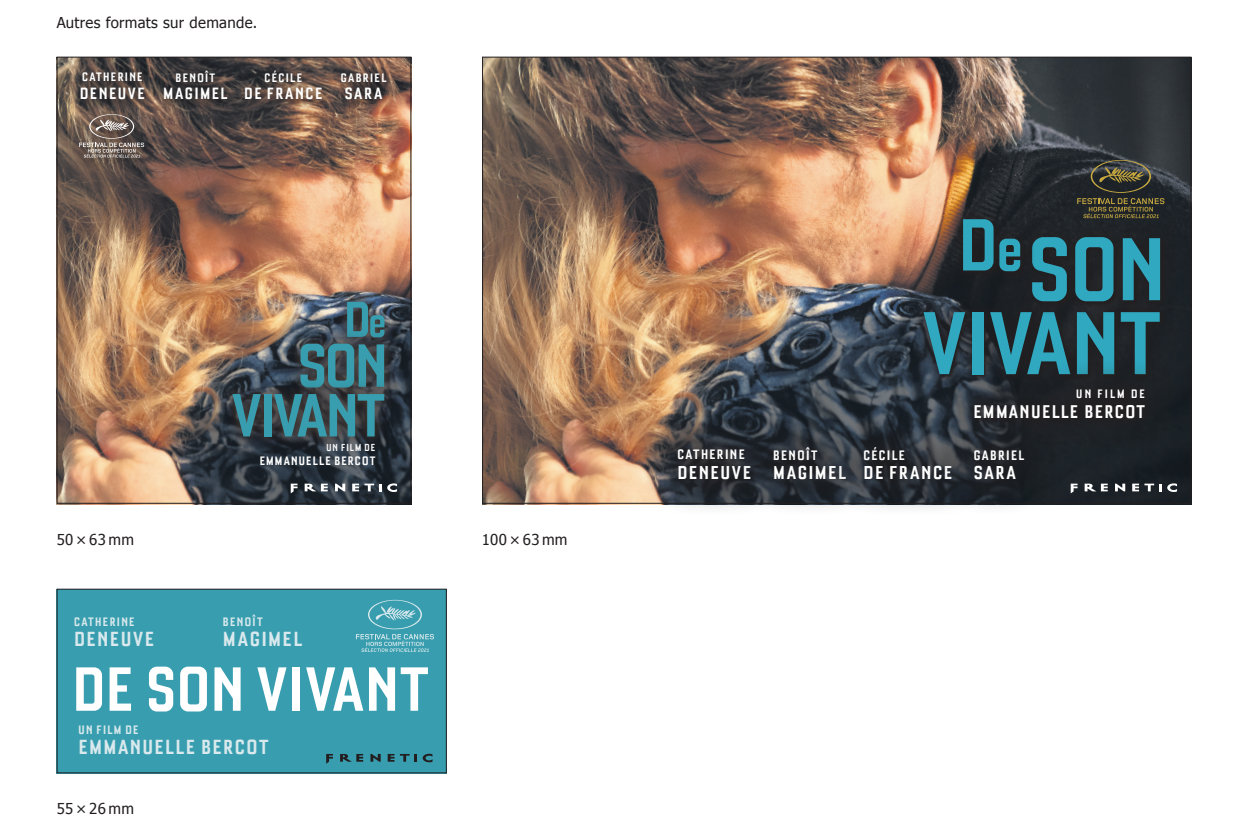
<style>
.page{position:relative;width:1248px;height:830px;background:#fff}
.page>*{position:absolute;margin:0;border:0;box-sizing:border-box;transform-origin:0 0}
.t1{font:700 condensed 109px "Bourgeois";letter-spacing:-.025em;color:#30a8c0}
.t2{font:700 condensed 90.25px "Bourgeois";color:#30a8c0}
.t3{font:700 condensed 76.25px "Bourgeois";letter-spacing:-.015em;color:#fff}
.t4{font:700 condensed 74.5px "Bourgeois";letter-spacing:-.05em;color:#389eaf}
.t5{font:700 condensed 61.75px "Bourgeois";color:#389eaf}
.t6{font:700 condensed 25px "Bourgeois";letter-spacing:.035em;color:#d9e9ed}
.t7{font:700 condensed 22.75px "Bourgeois";letter-spacing:.045em;color:#fff}
.t8{font:700 condensed 22.5px "Bourgeois";letter-spacing:.035em;color:#fff}
.t9{font:700 condensed 20px "Bourgeois";letter-spacing:.05em;color:#fff}
.t10{font:700 condensed 16.75px "Bourgeois";letter-spacing:.045em;color:#fff}
.t11{font:700 condensed 15px "Bourgeois";letter-spacing:.055em;color:#fff}
.t12{font:15px "Tahoma";letter-spacing:.02em;color:#231f20}
.t13{font:700 condensed 15px "Bourgeois";letter-spacing:.05em;color:#d9e9ed}
.t14{font:700 condensed 12.5px "Bourgeois";letter-spacing:.035em;color:#fff}
.s1{font-size:50.5px}
.s2{font-size:73.75px}
</style>
<div class="page">
<img style="left:57px;top:59px;width:354px;height:445px">
<div style="left:57px;top:589px;width:389px;height:184px;background:#389eaf"></div>
<div style="left:62px;top:96px;width:99px;height:81px;background:#231f20;opacity:.75"></div>
<svg style="left:79px;top:114px;width:65px;height:43px;background:#7b6e66"></svg>
<div style="left:68px;top:60px;width:88px;height:52px;background:#231f20;opacity:.75"></div>
<div style="left:151px;top:58px;width:88px;height:54px;background:#231f20;opacity:.75"></div>
<div style="left:232px;top:59px;width:102px;height:53px;background:#231f20;opacity:.75"></div>
<div style="left:328px;top:60px;width:70px;height:52px;background:#231f20;opacity:.75"></div>
<div style="left:329px;top:284px;width:76px;height:74px;background:#1a0001;opacity:.5"></div>
<div style="left:337px;top:292px;width:57px;height:55px;background:#564c43;opacity:.9"></div>
<div style="left:282px;top:326px;width:123px;height:82px;background:#1a0001;opacity:.5"></div>
<div style="left:291px;top:334px;width:103px;height:63px;background:#564c43;opacity:.9"></div>
<div style="left:216px;top:376px;width:188px;height:81px;background:#1a0001;opacity:.5"></div>
<div style="left:223px;top:384px;width:171px;height:62px;background:#564c43;opacity:.9"></div>
<img style="left:482px;top:59px;width:709px;height:445px">
<svg style="left:909px;top:297px;width:265px;height:91px;background:#242529"></svg>
<div style="left:1017px;top:222px;width:157px;height:94px;background:#231f20"></div>
<div style="left:948px;top:204px;width:86px;height:82px;background:#231f20"></div>
<div style="left:947px;top:361px;width:224px;height:85px;background:#231f20"></div>
<div style="left:641px;top:412px;width:145px;height:104px;background:#231f20;opacity:.95"></div>
<div style="left:737px;top:411px;width:143px;height:105px;background:#231f20;opacity:.95"></div>
<div style="left:827px;top:411px;width:160px;height:105px;background:#231f20;opacity:.95"></div>
<div style="left:937px;top:412px;width:121px;height:104px;background:#231f20;opacity:.95"></div>
<svg style="left:1077px;top:160px;width:87px;height:58px;background:#414033"></svg>
<svg style="left:356px;top:599px;width:78px;height:52px"></svg>
<svg style="left:291px;top:483px;width:6px;height:10px"></svg>
<svg style="left:304px;top:483px;width:24px;height:8px"></svg>
<svg style="left:335px;top:483px;width:10px;height:8px"></svg>
<svg style="left:352px;top:483px;width:45px;height:8px"></svg>
<svg style="left:326px;top:754px;width:7px;height:9px"></svg>
<svg style="left:340px;top:754px;width:23px;height:7px"></svg>
<svg style="left:370px;top:754px;width:10px;height:7px"></svg>
<svg style="left:387px;top:754px;width:7px;height:7px"></svg>
<svg style="left:400px;top:753px;width:32px;height:9px"></svg>
<svg style="left:1070px;top:483px;width:7px;height:10px"></svg>
<svg style="left:1084px;top:483px;width:23px;height:8px"></svg>
<svg style="left:1114px;top:483px;width:11px;height:8px"></svg>
<svg style="left:1144px;top:483px;width:17px;height:8px"></svg>
<svg style="left:1132px;top:483px;width:6px;height:8px"></svg>
<svg style="left:1167px;top:483px;width:9px;height:8px"></svg>
<div style="left:57px;top:588px;width:389px;height:184px;border:1px solid #231f20"></div>
<div style="left:57px;top:57px;width:354px;height:446px;border:1px solid #231f20"></div>
<p class="t12" style="left:57px;top:13px;width:202px">Autres formats sur demande.</p>
<p class="t11" style="left:82px;top:69px;width:63px">CATHERINE</p>
<h3 class="t9" style="left:79px;top:83px;width:67px">DENEUVE</h3>
<p class="t11" style="left:175px;top:70px;width:42px">BENOÎT</p>
<h3 class="t9" style="left:163px;top:83px;width:66px">MAGIMEL</h3>
<p class="t11" style="left:264px;top:70px;width:40px">CÉCILE</p>
<h3 class="t9" style="left:244px;top:83px;width:80px">DE FRANCE</h3>
<p class="t11" style="left:340px;top:70px;width:48px">GABRIEL</p>
<h3 class="t9" style="left:344px;top:83px;width:39px">SARA</h3>
<h3 class="t5" style="left:343px;top:288px;width:46px">D<span class="s1">e</span></h3>
<h3 class="t4" style="left:296px;top:328px;width:94px">SON</h3>
<h3 class="t4" style="left:232px;top:378px;width:155px">VIVANT</h3>
<p class="t12" style="left:57px;top:529px;width:79px">50×63mm</p>
<p class="t14" style="left:326px;top:441px;width:51px">UN FILM DE</p>
<p class="t11" style="left:259px;top:453px;width:117px">EMMANUELLE BERCOT</p>
<p class="t13" style="left:223px;top:614px;width:42px">BENOÎT</p>
<h3 class="t6" style="left:223px;top:626px;width:81px">MAGIMEL</h3>
<h3 class="t3" style="left:71px;top:650px;width:359px">DE SON VIVANT</h3>
<p class="t13" style="left:78px;top:721px;width:62px">UN FILM DE</p>
<h3 class="t6" style="left:78px;top:733px;width:192px">EMMANUELLE BERCOT</h3>
<p class="t13" style="left:74px;top:614px;width:63px">CATHERINE</p>
<h3 class="t6" style="left:74px;top:626px;width:82px">DENEUVE</h3>
<p class="t12" style="left:57px;top:798px;width:79px">55×26mm</p>
<p class="t12" style="left:482px;top:529px;width:87px">100 × 63 mm</p>
<p class="t10" style="left:677px;top:446px;width:69px">CATHERINE</p>
<h3 class="t7" style="left:677px;top:461px;width:76px">DENEUVE</h3>
<p class="t10" style="left:772px;top:446px;width:46px">BENOÎT</p>
<h3 class="t7" style="left:772px;top:461px;width:75px">MAGIMEL</h3>
<h2 class="t2" style="left:956px;top:199px;width:69px">D<span class="s2">e</span></h2>
<h1 class="t1" style="left:1026px;top:214px;width:143px">SON</h1>
<h1 class="t1" style="left:922px;top:288px;width:240px">VIVANT</h1>
<p class="t10" style="left:863px;top:446px;width:43px">CÉCILE</p>
<h3 class="t7" style="left:863px;top:461px;width:91px">DE FRANCE</h3>
<p class="t11" style="left:1075px;top:386px;width:71px">UN FILM DE</p>
<h3 class="t8" style="left:972px;top:400px;width:173px">EMMANUELLE BERCOT</h3>
<p class="t10" style="left:973px;top:446px;width:52px">GABRIEL</p>
<h3 class="t7" style="left:973px;top:461px;width:44px">SARA</h3>
</div>
